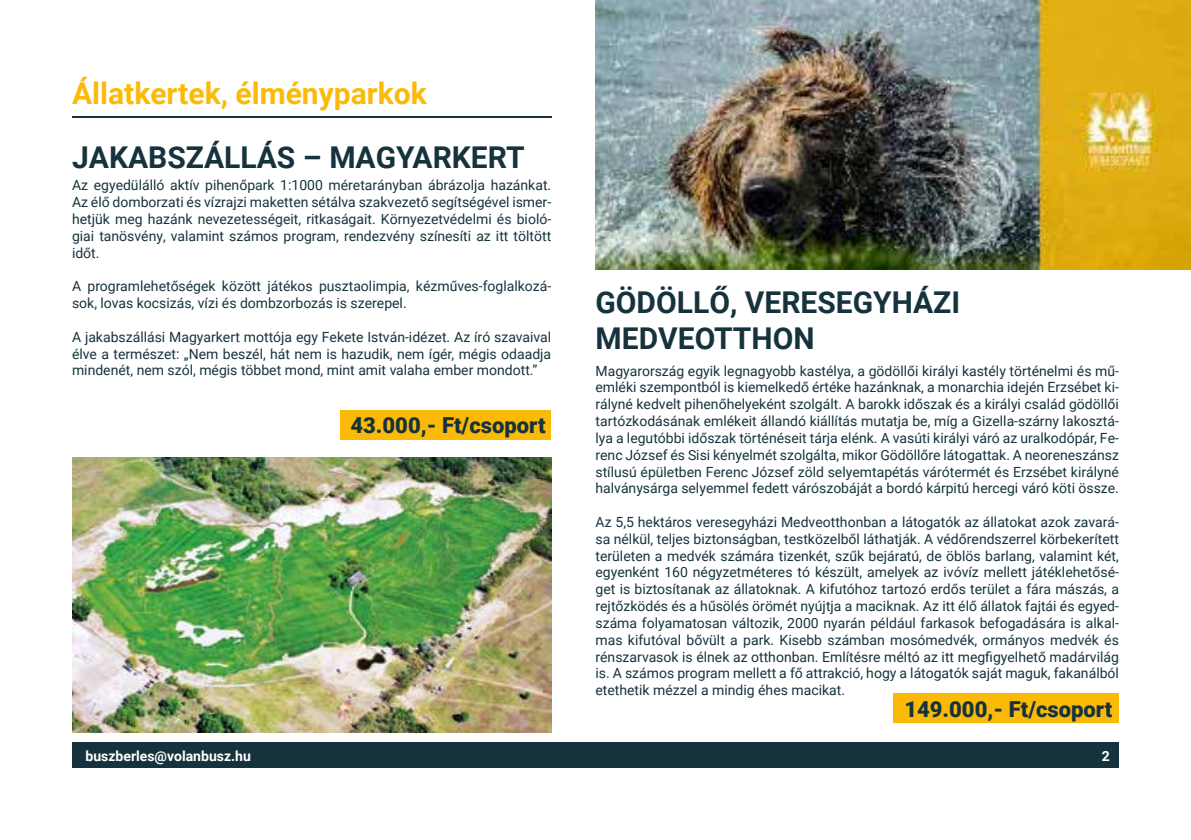
<style>
.page{position:relative;width:1191px;height:840px;background:#fff}
.page>*{position:absolute;margin:0;border:0;box-sizing:border-box;transform-origin:0 0}
.t1{font:700 30px/36px "Roboto";color:#16333d}
.t2{font:700 30px "Roboto";color:#fbba07}
.t3{font:900 22px "Roboto";color:#16333d}
.t4{font:14px/16.8px "Roboto";color:#16333d;text-align:justify}
.t5{font:700 14px "Roboto";color:#fff}
</style>
<div class="page">
<div style="left:72px;top:742px;width:1047px;height:25px;background:#16333d"></div>
<hr style="left:72px;top:116px;width:479px;height:2px;background:#16333d">
<div style="left:340px;top:410px;width:211px;height:29px;background:#fbba07"></div>
<div style="left:893px;top:693px;width:226px;height:29px;background:#fbba07"></div>
<img style="left:72px;top:457px;width:480px;height:275px">
<img style="left:595px;top:0;width:596px;height:269px">
<h1 class="t2" style="left:72px;top:72px;width:356px">Állatkertek, élményparkok</h1>
<h1 class="t1" style="left:72px;top:138px;width:454px">JAKABSZÁLLÁS – MAGYARKERT</h1>
<p class="t4" style="left:72px;top:176px;width:481px">Az egyedülálló aktív pihenőpark 1:1000 méretarányban ábrázolja hazánkat.<br>Az élő domborzati és vízrajzi maketten sétálva szakvezető segítségével ismer&shy;hetjük meg hazánk nevezetességeit, ritkaságait. Környezetvédelmi és bioló&shy;giai tanösvény, valamint számos program, rendezvény színesíti az itt töltött időt.</p>
<p class="t4" style="left:72px;top:277px;width:481px">A programlehetőségek között játékos pusztaolimpia, kézműves-foglalkozá&shy;sok, lovas kocsizás, vízi és dombzorbozás is szerepel.</p>
<p class="t4" style="left:72px;top:328px;width:481px">A jakabszállási Magyarkert mottója egy Fekete István-idézet. Az író szavaival élve a természet: „Nem beszél, hát nem is hazudik, nem ígér, mégis odaadja mindenét, nem szól, mégis többet mond, mint amit valaha ember mondott.”</p>
<h2 class="t3" style="left:350px;top:409px;width:197px">43.000,- Ft/csoport</h2>
<h1 class="t1" style="left:595px;top:283px;width:366px">GÖDÖLLŐ, VERESEGYHÁZI<br>MEDVEOTTHON</h1>
<p class="t4" style="left:595px;top:361px;width:525px">Magyarország egyik legnagyobb kastélya, a gödöllői királyi kastély történelmi és mű&shy;emléki szempontból is kiemelkedő értéke hazánknak, a monarchia idején Erzsébet ki&shy;rályné kedvelt pihenőhelyeként szolgált. A barokk időszak és a királyi család gödöllői tartózkodásának emlékeit állandó kiállítás mutatja be, míg a Gizella-szárny lakosztá&shy;lya a legutóbbi időszak történéseit tárja elénk. A vasúti királyi váró az uralkodópár, Fe&shy;renc József és Sisi kényelmét szolgálta, mikor Gödöllőre látogattak. A neoreneszánsz stílusú épületben Ferenc József zöld selyemtapétás várótermét és Erzsébet királyné halványsárga selyemmel fedett várószobáját a bordó kárpitú hercegi váró köti össze.</p>
<p class="t4" style="left:595px;top:513px;width:525px">Az 5,5 hektáros veresegyházi Medveotthonban a látogatók az állatokat azok zavará&shy;sa nélkül, teljes biztonságban, testközelből láthatják. A védőrendszerrel körbekerített területen a medvék számára tizenkét, szűk bejáratú, de öblös barlang, valamint két, egyenként 160 négyzetméteres tó készült, amelyek az ivóvíz mellett játéklehetősé&shy;get is biztosítanak az állatoknak. A kifutóhoz tartozó erdős terület a fára mászás, a rejtőzködés és a hűsölés örömét nyújtja a maciknak. Az itt élő állatok fajtái és egyed&shy;száma folyamatosan változik, 2000 nyarán például farkasok befogadására is alkal&shy;mas kifutóval bővült a park. Kisebb számban mosómedvék, ormányos medvék és rénszarvasok is élnek az otthonban. Említésre méltó az itt megfigyelhető madárvilág is. A számos program mellett a fő attrakció, hogy a látogatók saját maguk, fakanálból etethetik mézzel a mindig éhes macikat.</p>
<h2 class="t3" style="left:904px;top:693px;width:209px">149.000,- Ft/csoport</h2>
<p class="t5" style="left:86px;top:746px;width:167px">buszberles@volanbusz.hu</p>
<p class="t5" style="left:1101px;top:746px;width:10px">2</p>
</div>
